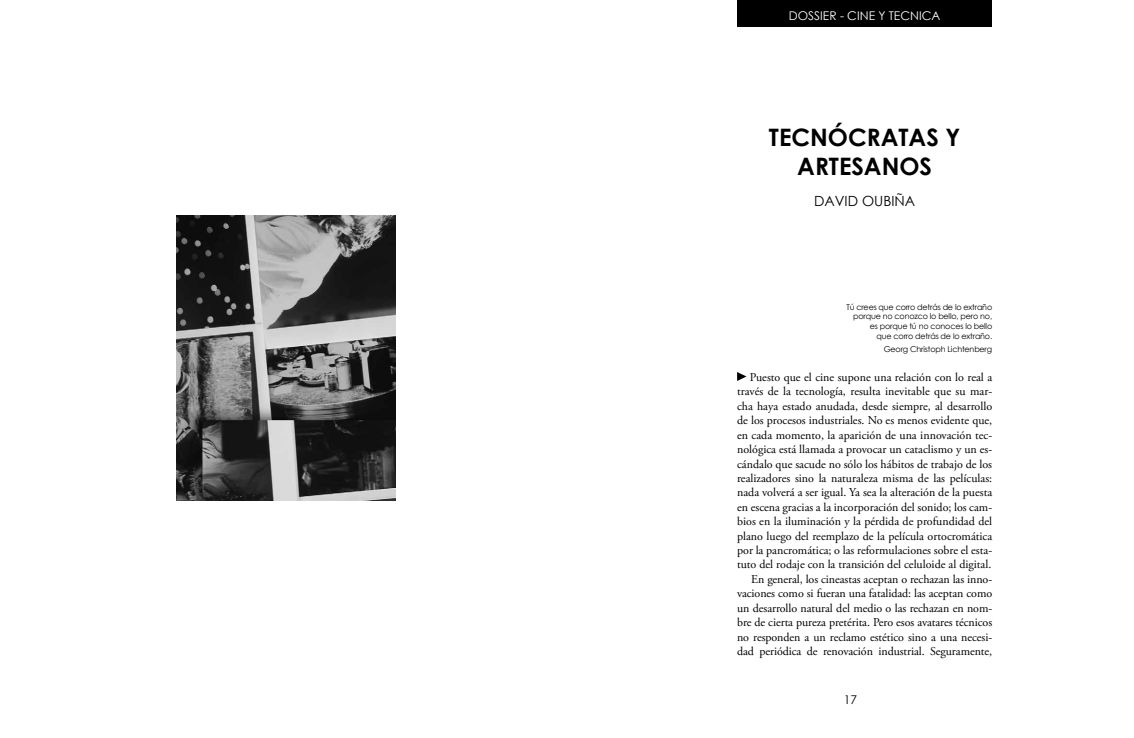
<style>
.page{position:relative;width:1134px;height:738px;background:#fff}
.page>*{position:absolute;margin:0;border:0;box-sizing:border-box;transform-origin:0 0}
.t1{font:700 24px/28.8px "Century Gothic";color:#000;text-align:center}
.t2{font:14px "Century Gothic";color:#000}
.t3{font:12px/14.4px "Adobe Garamond Pro";color:#000;text-align:right}
.t4{font:12px "Century Gothic";color:#fff}
.t5{font:12px "Century Gothic";color:#000}
.t6{font:8px/9.6px "Century Gothic";letter-spacing:-.02em;color:#000;text-align:right}
</style>
<div class="page">
<svg style="left:737px;top:372px;width:9px;height:9px"></svg>
<img style="left:177px;top:215px;width:219px;height:285px">
<div style="left:738px;top:0;width:254px;height:27px;background:#000"></div>
<p class="t4" style="left:789px;top:7px;width:153px">DOSSIER - CINE Y TECNICA</p>
<p class="t1" style="left:769px;top:121px;width:193px">TECNÓCRATAS Y<br>ARTESANOS</p>
<p class="t2" style="left:814px;top:191px;width:103px">DAVID OUBIÑA</p>
<p class="t6" style="left:846px;top:301px;width:147px">Tú crees que corro detrás de lo extraño porque no conozco lo bello, pero no, es porque tú no conoces lo bello<br>que corro detrás de lo extraño.</p>
<p class="t6" style="left:884px;top:344px;width:110px">Georg Christoph Lichtenberg</p>
<p class="t3" style="left:737px;top:370px;width:257px">Puesto que el cine supone una relación con lo real a través de la tecnología, resulta inevitable que su mar&shy;cha haya estado anudada, desde siempre, al desarrollo de los procesos industriales. No es menos evidente que, en cada momento, la aparición de una innovación tec&shy;nológica está llamada a provocar un cataclismo y un es&shy;cándalo que sacude no sólo los hábitos de trabajo de los realizadores sino la naturaleza misma de las películas: nada volverá a ser igual. Ya sea la alteración de la puesta en escena gracias a la incorporación del sonido; los cam&shy;bios en la iluminación y la pérdida de profundidad del plano luego del reemplazo de la película ortocromática por la pancromática; o las reformulaciones sobre el esta&shy;tuto del rodaje con la transición del celuloide al digital.<br>En general, los cineastas aceptan o rechazan las inno&shy;vaciones como si fueran una fatalidad: las aceptan como un desarrollo natural del medio o las rechazan en nom&shy;bre de cierta pureza pretérita. Pero esos avatares técnicos no responden a un reclamo estético sino a una necesi&shy;dad periódica de renovación industrial. Seguramente,</p>
<p class="t5" style="left:844px;top:690px;width:15px">17</p>
</div>
